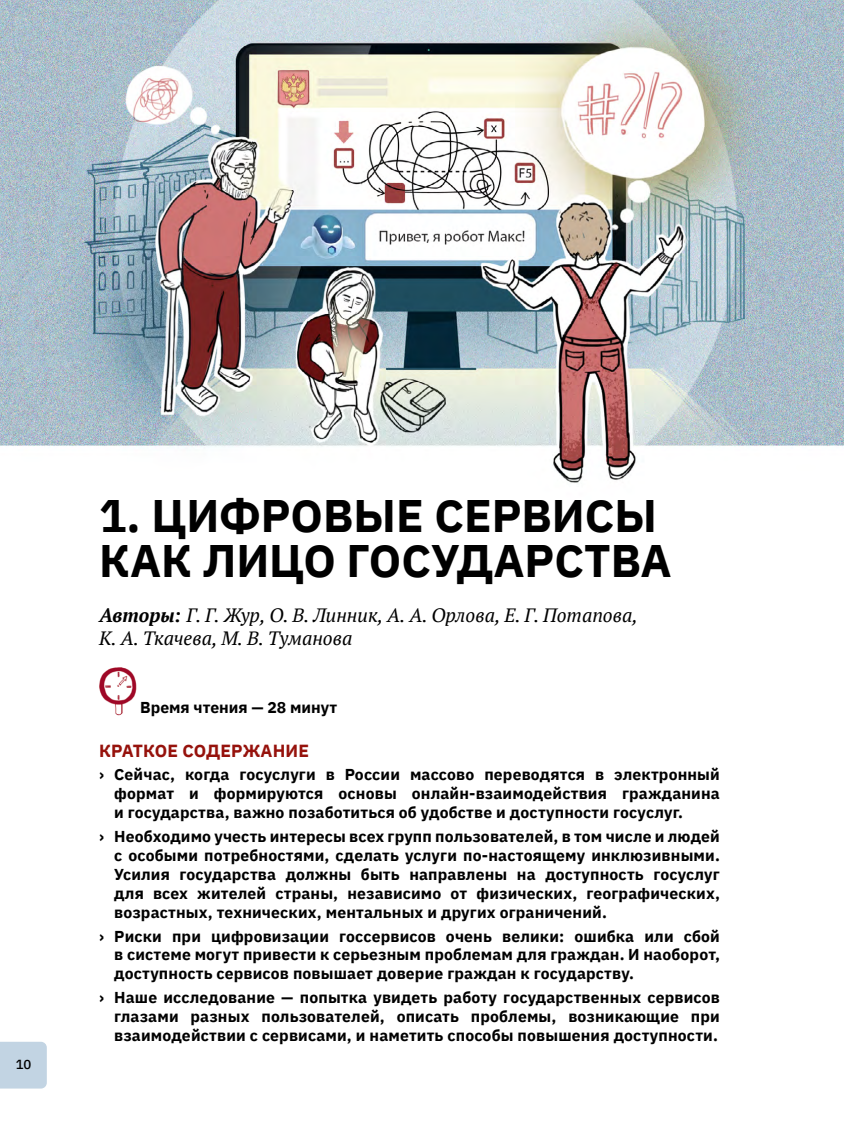
<style>
.page{position:relative;width:844px;height:1141px;background:#fff}
.page>*{position:absolute;margin:0;border:0;box-sizing:border-box;transform-origin:0 0}
.t1{font:700 45.5px/45.5px "IBM Plex Sans";color:#000}
.t2{font:italic 19.25px/22.8px "PT Serif";color:#000}
.t3{font:700 17.5px "IBM Plex Sans";letter-spacing:.01em;color:#96120c}
.t4{font:700 15.75px/18.9px "IBM Plex Sans";letter-spacing:.01em;color:#000;text-align:justify}
.t5{font:500 13.12px "IBM Plex Sans";color:#000}
.s1{font-weight:700}
</style>
<div class="page">
<div style="left:0;top:1042px;width:47px;height:47px;background:#c2d4e3"></div>
<img style="left:0;top:0;width:843px;height:483px">
<img style="left:99px;top:667px;width:38px;height:48px">
<p class="t5" style="left:16px;top:1054px;width:17px">10</p>
<h1 class="t1" style="left:99px;top:489px;width:573px">1. ЦИФРОВЫЕ СЕРВИСЫ<br>КАК ЛИЦО ГОСУДАРСТВА</h1>
<p class="t2" style="left:99px;top:603px;width:540px"><span class="s1">Авторы:</span> Г. Г. Жур, О. В. Линник, А. А. Орлова, Е. Г. Потапова,<br>К. А. Ткачева, М. В. Туманова</p>
<p class="t4" style="left:140px;top:697px;width:198px">Время чтения — 28 минут</p>
<p class="t3" style="left:99px;top:736px;width:211px">КРАТКОЕ СОДЕРЖАНИЕ</p>
<p class="t4" style="left:114px;top:764px;width:607px;text-indent:-15px">› Сейчас, когда госуслуги в России массово переводятся в электронный формат и формируются основы онлайн-взаимодействия гражданина и государства, важно позаботиться об удобстве и доступности госуслуг.</p>
<p class="t4" style="left:114px;top:826px;width:607px;text-indent:-15px">› Необходимо учесть интересы всех групп пользователей, в том числе и людей с особыми потребностями, сделать услуги по-настоящему инклюзивными.<br>Усилия государства должны быть направлены на доступность госуслуг для всех жителей страны, независимо от физических, географических, возрастных, технических, ментальных и других ограничений.</p>
<p class="t4" style="left:114px;top:925px;width:607px;text-indent:-15px">› Риски при цифровизации госсервисов очень велики: ошибка или сбой в системе могут привести к серьезным проблемам для граждан. И наоборот, доступность сервисов повышает доверие граждан к государству.</p>
<p class="t4" style="left:114px;top:987px;width:607px;text-indent:-15px">› Наше исследование — попытка увидеть работу государственных сервисов глазами разных пользователей, описать проблемы, возникающие при взаимодействии с сервисами, и наметить способы повышения доступности.</p>
</div>
